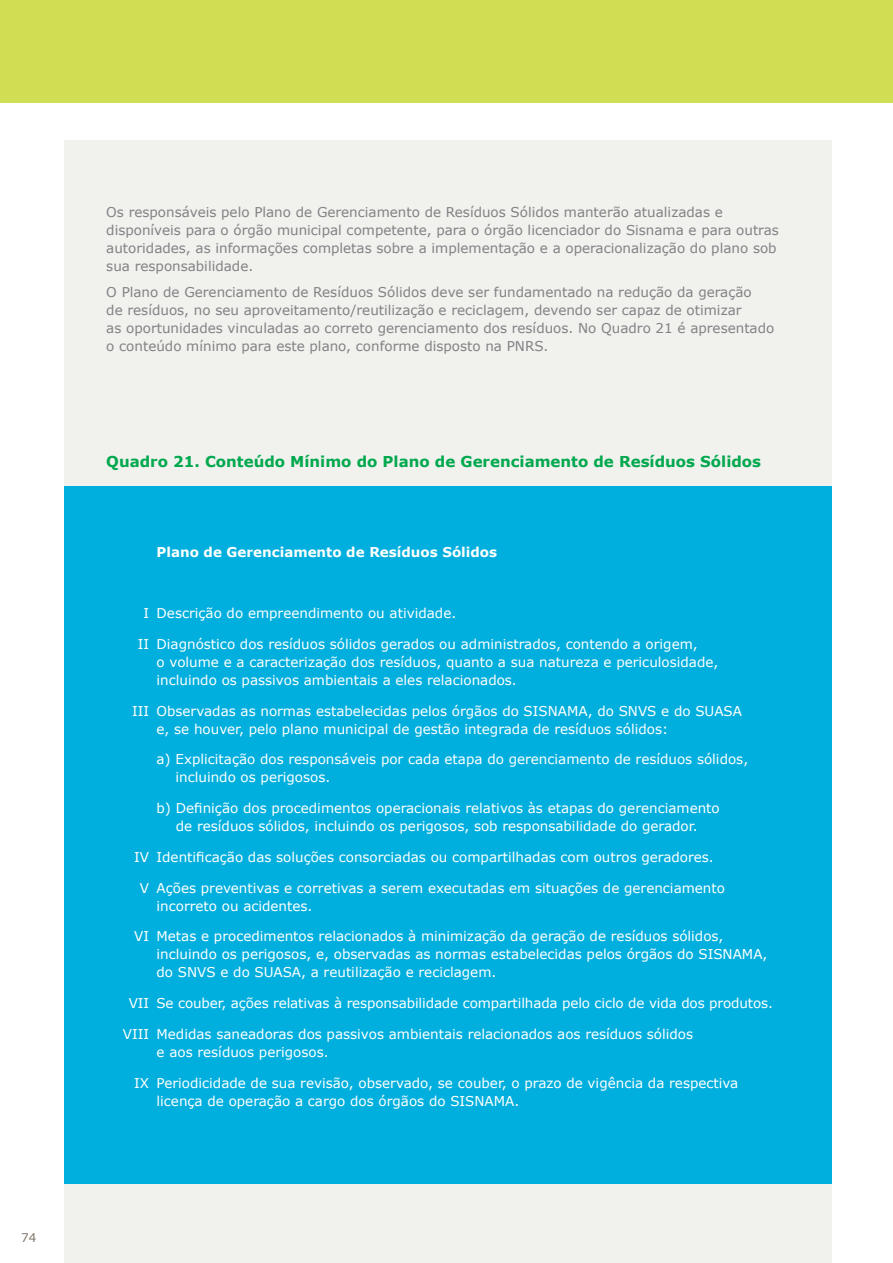
<style>
.page{position:relative;width:893px;height:1263px;background:#fff}
.page>*{position:absolute;margin:0;border:0;box-sizing:border-box;transform-origin:0 0}
.t1{font:700 15px "Verdana";color:#00a84e}
.t2{font:13.5px/18px "Verdana";color:#fff}
.t3{font:13.5px/18px "Verdana";color:#808285}
.t4{font:700 13.5px "Verdana";color:#fff}
.t5{font:12px "Verdana";color:#807568}
</style>
<div class="page">
<div style="left:0;top:0;width:893px;height:102px;background:#d0de53"></div>
<div style="left:64px;top:140px;width:767px;height:1123px;background:#f1f1ed"></div>
<div style="left:64px;top:486px;width:767px;height:698px;background:#00afdd"></div>
<p class="t5" style="left:21px;top:1230px;width:17px">74</p>
<p class="t3" style="left:106px;top:203px;width:674px">Os responsáveis pelo Plano de Gerenciamento de Resíduos Sólidos manterão atualizadas e disponíveis para o órgão municipal competente, para o órgão licenciador do Sisnama e para outras autoridades, as informações completas sobre a implementação e a operacionalização do plano sob sua responsabilidade.</p>
<p class="t3" style="left:106px;top:283px;width:670px">O Plano de Gerenciamento de Resíduos Sólidos deve ser fundamentado na redução da geração<br>de resíduos, no seu aproveitamento/reutilização e reciclagem, devendo ser capaz de otimizar<br>as oportunidades vinculadas ao correto gerenciamento dos resíduos. No Quadro 21 é apresentado o conteúdo mínimo para este plano, conforme disposto na PNRS.</p>
<p class="t1" style="left:106px;top:452px;width:656px">Quadro 21. Conteúdo Mínimo do Plano de Gerenciamento de Resíduos Sólidos</p>
<p class="t4" style="left:157px;top:543px;width:342px">Plano de Gerenciamento de Resíduos Sólidos</p>
<p class="t2" style="left:143px;top:604px;width:314px">I Descrição do empreendimento ou atividade.</p>
<p class="t2" style="left:157px;top:635px;width:563px;text-indent:-19px">II Diagnóstico dos resíduos sólidos gerados ou administrados, contendo a origem,<br>o volume e a caracterização dos resíduos, quanto a sua natureza e periculosidade, incluindo os passivos ambientais a eles relacionados.</p>
<p class="t2" style="left:132px;top:702px;width:411px">III Observadas as normas estabelecidas pelos órgãos do Sisnama</p>
<p class="t2" style="left:157px;top:702px;width:559px;text-indent:431px">, do SNVS e do Suasa e, se houver, pelo plano municipal de gestão integrada de resíduos sólidos:</p>
<p class="t2" style="left:176px;top:750px;width:574px;text-indent:-19px">a) Explicitação dos responsáveis por cada etapa do gerenciamento de resíduos sólidos, incluindo os perigosos.</p>
<p class="t2" style="left:157px;top:799px;width:565px;text-align:center">b) Definição dos procedimentos operacionais relativos às etapas do gerenciamento de resíduos sólidos, incluindo os perigosos, sob responsabilidade do gerador.</p>
<p class="t2" style="left:119px;top:848px;width:10px">IVI</p>
<p class="t2" style="left:162px;top:848px;width:553px">dentificação das soluções consorciadas ou compartilhadas com outros geradores.</p>
<p class="t2" style="left:157px;top:879px;width:570px;text-indent:-17px">V Ações preventivas e corretivas a serem executadas em situações de gerenciamento incorreto ou acidentes.</p>
<p class="t2" style="left:157px;top:927px;width:568px;text-indent:-22px">VI Metas e procedimentos relacionados à minimização da geração de resíduos sólidos, incluindo os perigosos, e, observadas as normas estabelecidas pelos órgãos do Sisnama</p>
<p class="t2" style="left:762px;top:945px;width:6px">,</p>
<p class="t2" style="left:157px;top:963px;width:118px">do SNVS e do Suasa</p>
<p class="t2" style="left:301px;top:963px;width:197px">, a reutilização e reciclagem.</p>
<p class="t2" style="left:119px;top:994px;width:8px">VII</p>
<p class="t2" style="left:157px;top:994px;width:618px">Se couber, ações relativas à responsabilidade compartilhada pelo ciclo de vida dos produtos.</p>
<p class="t2" style="left:157px;top:1025px;width:538px;text-indent:-34px">VIII Medidas saneadoras dos passivos ambientais relacionados aos resíduos sólidos e aos resíduos perigosos.</p>
<p class="t2" style="left:157px;top:1074px;width:583px;text-indent:-38px">IX Periodicidade de sua revisão, observado, se couber, o prazo de vigência da respectiva licença de operação a cargo dos órgãos do Sisnama</p>
<p class="t2" style="left:514px;top:1092px;width:6px">.</p>
</div>
